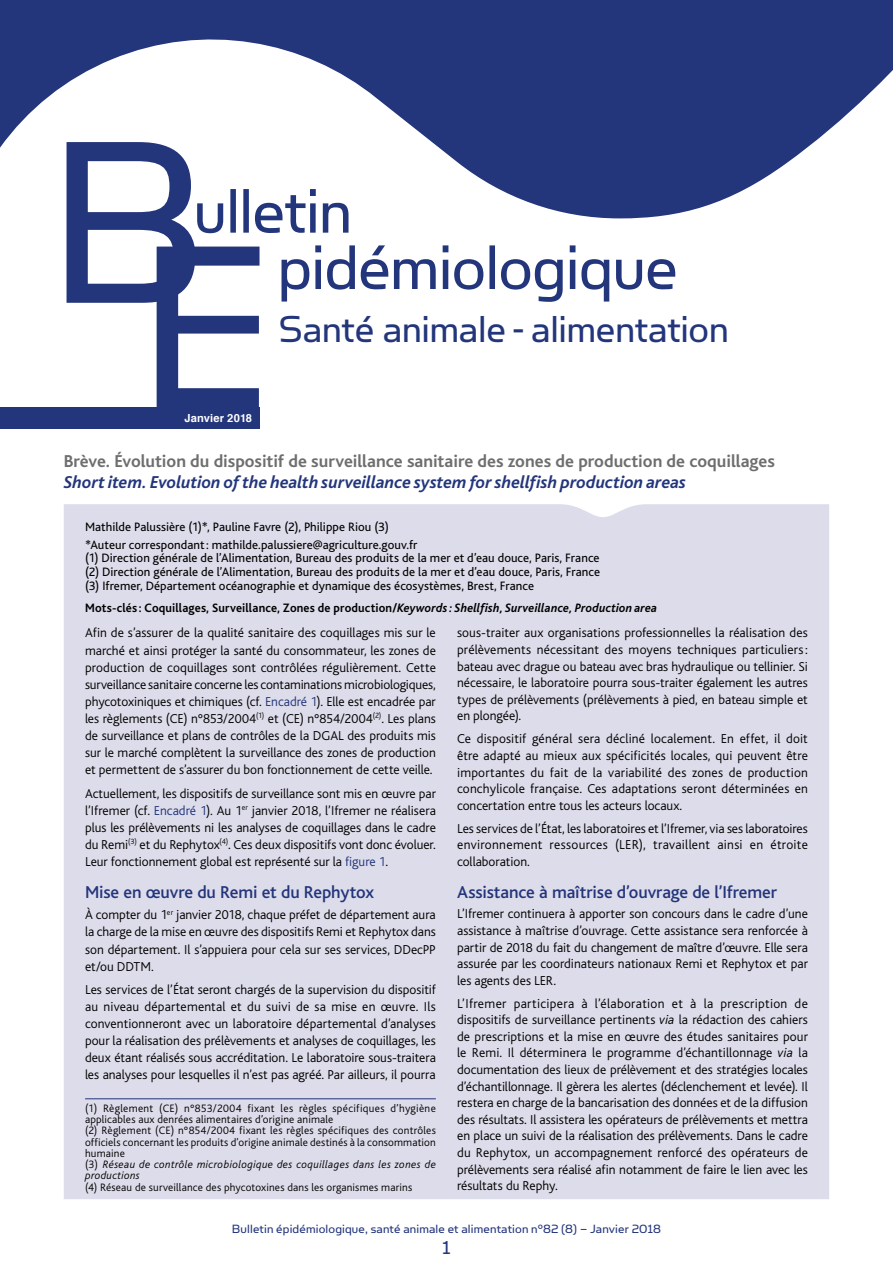
<style>
.page{position:relative;width:893px;height:1263px;background:#fff}
.page>*{position:absolute;margin:0;border:0;box-sizing:border-box;transform-origin:0 0}
.t1{font:42.3px "Simian Text Orangutan";letter-spacing:-.005em;color:#23357b}
.t2{font:21px "Simian Text Orangutan";color:#23357b}
.Titre_brève-encadré{font:700 18px "Bliss";color:#6e6e6e}
.Titre_brève-encadré-2{font:italic 700 18px "Bliss";color:#23357b}
.ST1_brève{font:500 18px "Bliss";letter-spacing:-.005em;color:#23357b}
.TEXTE_COURANT{font:300 13.5px/16.6px "Bliss";color:#000;text-align:justify}
.t3{font:13.5px "Simian Text Orangutan";letter-spacing:.01em;color:#23357b}
.Auteurs_2{font:12.75px "Bliss";letter-spacing:.005em;color:#000}
.Encadré_mots_clés_FR{font:700 12.75px "Bliss";letter-spacing:.01em;color:#000;scale:.96 1}
.auteurs_1{font:12.75px "Bliss";color:#000}
.renvois{font:300 11.25px/11.2px "Bliss";letter-spacing:.015em;color:#000}
.renvois-2{font:italic 300 11.25px/11.2px "Bliss";letter-spacing:.025em;color:#000}
.t4{font:700 11.1px "Helvetica";letter-spacing:.01em;color:#fff}
.s1{font-style:italic}
.s2{color:#23357b}
.s3{font-style:normal}
</style>
<div class="page">
<div style="left:64px;top:504px;width:765px;height:695px;background:#dddcea"></div>
<hr style="left:85px;top:1098px;width:351px;height:1px;background:#23357b">
<svg style="left:0;top:0;width:893px;height:218px;fill:#23357b"></svg>
<svg style="left:67px;top:142px;width:608px;height:265px"></svg>
<div style="left:0;top:407px;width:259px;height:22px;background:#23357b"></div>
<p class="t4" style="left:184px;top:409px;width:69px">Janvier 2018</p>
<p class="t1" style="left:279px;top:305px;width:451px">Santé animale - alimentation</p>
<p class="Titre_brève-encadré" style="left:64px;top:452px;width:713px">Brève. Évolution du dispositif de surveillance sanitaire des zones de production de coquillages</p>
<p class="Titre_brève-encadré-2" style="left:64px;top:472px;width:624px">Short item. Evolution of the health surveillance system for shellfish production areas</p>
<p class="auteurs_1" style="left:85px;top:520px;width:305px">Mathilde Palussière (1)*, Pauline Favre (2), Philippe Riou (3)</p>
<p class="Auteurs_2" style="left:85px;top:538px;width:334px">*Auteur correspondant: mathilde.palussiere@agriculture.gouv.fr</p>
<p class="Auteurs_2" style="left:85px;top:551px;width:516px">(1) Direction générale de l’Alimentation, Bureau des produits de la mer et d’eau douce, Paris, France</p>
<p class="Auteurs_2" style="left:85px;top:565px;width:517px">(2) Direction générale de l’Alimentation, Bureau des produits de la mer et d’eau douce, Paris, France</p>
<p class="Auteurs_2" style="left:85px;top:579px;width:451px">(3) Ifremer, Département océanographie et dynamique des écosystèmes, Brest, France</p>
<p class="Encadré_mots_clés_FR" style="left:85px;top:601px;width:598px">Mots-clés : Coquillages, Surveillance, Zones de production/<span class="s1">Keywords: Shellfish, Surveillance, Production area</span></p>
<p class="TEXTE_COURANT" style="left:85px;top:625px;width:352px;line-height:17.1px">Afin de s’assurer de la qualité sanitaire des coquillages mis sur le marché et ainsi protéger la santé du consommateur, les zones de production de coquillages sont contrôlées régulièrement. Cette surveillance sanitaire concerne les contaminations microbiologiques, phycotoxiniques et chimiques (cf. <span class="s2">Encadré 1</span>). Elle est encadrée par les règlements (CE) n°853/2004<sup>(1)</sup> et (CE) n°854/2004<sup>(2)</sup>. Les plans de surveillance et plans de contrôles de la DGAL des produits mis sur le marché complètent la surveillance des zones de production et permettent de s’assurer du bon fonctionnement de cette veille.</p>
<p class="TEXTE_COURANT" style="left:85px;top:785px;width:352px;line-height:17.1px">Actuellement, les dispositifs de surveillance sont mis en œuvre par l’Ifremer (cf. <span class="s2">Encadré 1</span>). Au 1<sup>er</sup> janvier 2018, l’Ifremer ne réalisera plus les prélèvements ni les analyses de coquillages dans le cadre du Remi<sup>(3)</sup> et du Rephytox<sup>(4)</sup>. Ces deux dispositifs vont donc évoluer.<br>Leur fonctionnement global est représenté sur la <span class="s2">figure 1</span>.</p>
<p class="ST1_brève" style="left:85px;top:883px;width:290px">Mise en œuvre du Remi et du Rephytox</p>
<p class="TEXTE_COURANT" style="left:85px;top:907px;width:352px;line-height:17.1px">À compter du 1<sup>er</sup> janvier 2018, chaque préfet de département aura la charge de la mise en œuvre des dispositifs Remi et Rephytox dans son département. Il s’appuiera pour cela sur ses services, DDecPP et/ou DDTM.</p>
<p class="TEXTE_COURANT" style="left:85px;top:981px;width:352px;line-height:17.1px">Les services de l’État seront chargés de la supervision du dispositif au niveau départemental et du suivi de sa mise en œuvre. Ils conventionneront avec un laboratoire départemental d’analyses pour la réalisation des prélèvements et analyses de coquillages, les deux étant réalisés sous accréditation. Le laboratoire sous-traitera les analyses pour lesquelles il n’est pas agréé. Par ailleurs, il pourra</p>
<p class="renvois" style="left:85px;top:1103px;width:352px">(1) Règlement (CE) n°853/2004 fixant les règles spécifiques d’hygiène applicables aux denrées alimentaires d’origine animale</p>
<p class="renvois" style="left:85px;top:1125px;width:352px;text-align:justify">(2) Règlement (CE) n°854/2004 fixant les règles spécifiques des contrôles officiels concernant les produits d’origine animale destinés à la consommation humaine</p>
<p class="renvois-2" style="left:85px;top:1159px;width:352px"><span class="s3">(3)</span> Réseau de contrôle microbiologique des coquillages dans les zones de productions</p>
<p class="renvois" style="left:85px;top:1181px;width:329px">(4) Réseau de surveillance des phycotoxines dans les organismes marins</p>
<p class="TEXTE_COURANT" style="left:457px;top:625px;width:352px">sous-traiter aux organisations professionnelles la réalisation des prélèvements nécessitant des moyens techniques particuliers: bateau avec drague ou bateau avec bras hydraulique ou tellinier. Si nécessaire, le laboratoire pourra sous-traiter également les autres types de prélèvements (prélèvements à pied, en bateau simple et en plongée).</p>
<p class="TEXTE_COURANT" style="left:457px;top:731px;width:352px">Ce dispositif général sera décliné localement. En effet, il doit être adapté au mieux aux spécificités locales, qui peuvent être importantes du fait de la variabilité des zones de production conchylicole française. Ces adaptations seront déterminées en concertation entre tous les acteurs locaux.</p>
<p class="TEXTE_COURANT" style="left:457px;top:820px;width:352px">Les services de l’État, les laboratoires et l’Ifremer, via ses laboratoires environnement ressources (LER), travaillent ainsi en étroite collaboration.</p>
<p class="ST1_brève" style="left:457px;top:882px;width:321px">Assistance à maîtrise d’ouvrage de l’Ifremer</p>
<p class="TEXTE_COURANT" style="left:457px;top:906px;width:352px">L’Ifremer continuera à apporter son concours dans le cadre d’une assistance à maîtrise d’ouvrage. Cette assistance sera renforcée à partir de 2018 du fait du changement de maître d’œuvre. Elle sera assurée par les coordinateurs nationaux Remi et Rephytox et par les agents des LER.</p>
<p class="TEXTE_COURANT" style="left:457px;top:995px;width:352px">L’Ifremer participera à l’élaboration et à la prescription de dispositifs de surveillance pertinents <span class="s1">via</span> la rédaction des cahiers de prescriptions et la mise en œuvre des études sanitaires pour le Remi. Il déterminera le programme d’échantillonnage <span class="s1">via</span> la documentation des lieux de prélèvement et des stratégies locales d’échantillonnage. Il gèrera les alertes (déclenchement et levée). Il restera en charge de la bancarisation des données et de la diffusion des résultats. Il assistera les opérateurs de prélèvements et mettra en place un suivi de la réalisation des prélèvements. Dans le cadre du Rephytox, un accompagnement renforcé des opérateurs de prélèvements sera réalisé afin notamment de faire le lien avec les résultats du Rephy.</p>
<p class="t3" style="left:232px;top:1221px;width:430px">Bulletin épidémiologique, santé animale et alimentation n°82 (8) – Janvier 2018</p>
<p class="t2" style="left:442px;top:1236px;width:10px">1</p>
</div>
